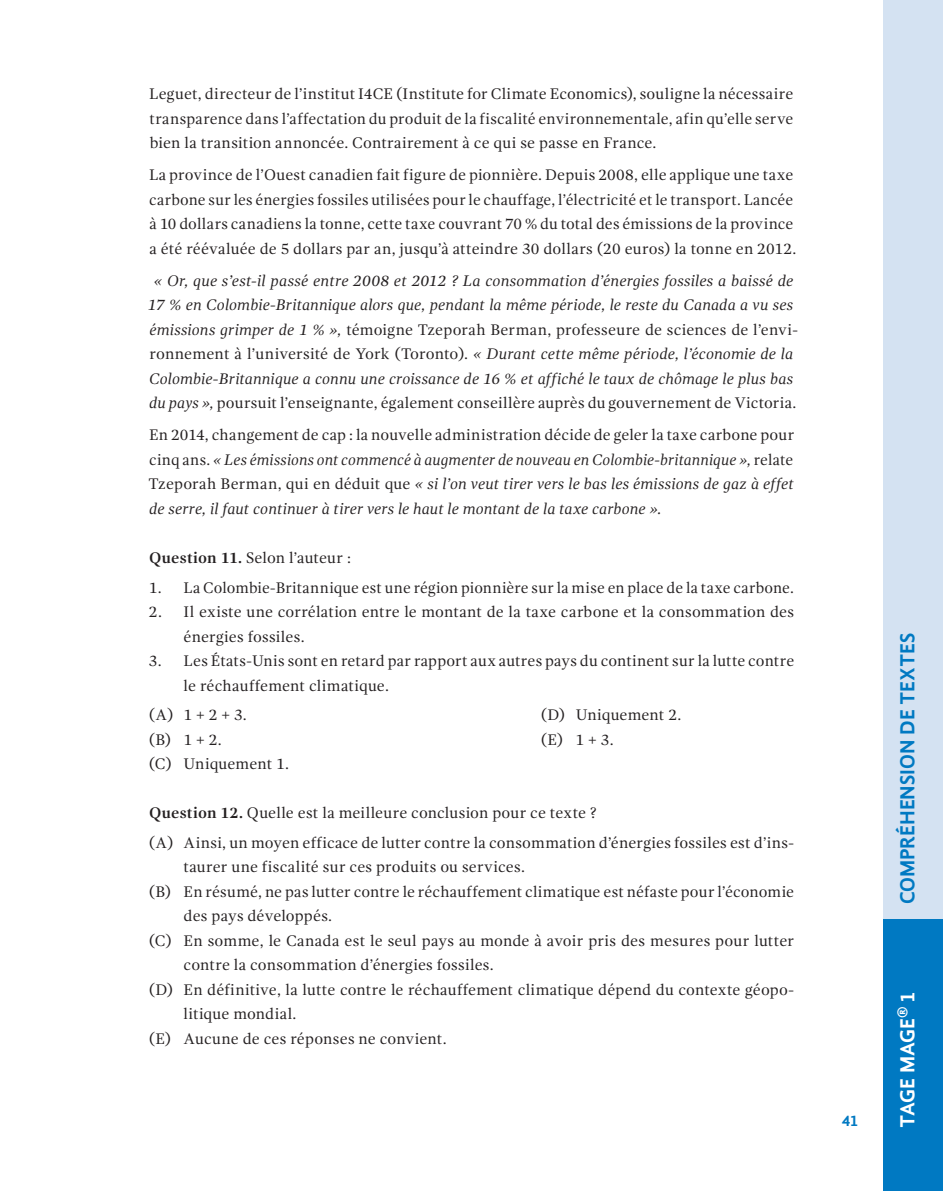
<style>
.page{position:relative;width:943px;height:1191px;background:#fff}
.page>*{position:absolute;margin:0;border:0;box-sizing:border-box;transform-origin:0 0}
.t1{font:700 21px "Gandhi Sans";color:#0079c2}
.t2{font:700 21px "Gandhi Sans";letter-spacing:-.02em;color:#fff}
.t3{font:15.75px/24.5px "Gandhi Serif";letter-spacing:.01em;color:#231f20}
.t4{font:italic 15.75px/24.5px "Gandhi Serif";letter-spacing:.005em;color:#231f20;text-align:center}
.t5{font:700 15.75px "Gandhi Sans";color:#0079c2}
.s1{font-style:normal}
.s2{font-weight:700}
</style>
<div class="page">
<div style="left:883px;top:0;width:60px;height:1191px;background:#d4e2f2"></div>
<div style="left:883px;top:919px;width:60px;height:272px;background:#0079c2"></div>
<p class="t3" style="left:149px;top:82px;width:645px;text-align:justify">Leguet, directeur de l’institut I4CE (Institute for Climate Economics), souligne la nécessaire transparence dans l’affectation du produit de la fiscalité environnementale, afin qu’elle serve bien la transition annoncée. Contrairement à ce qui se passe en France.</p>
<p class="t3" style="left:149px;top:163px;width:649px">La province de l’Ouest canadien fait figure de pionnière. Depuis 2008, elle applique une taxe carbone sur les énergies fossiles utilisées pour le chauffage, l’électricité et le transport. Lancée à 10 dollars canadiens la tonne, cette taxe couvrant 70 % du total des émissions de la province a été réévaluée de 5 dollars par an, jusqu’à atteindre 30 dollars (20 euros) la tonne en 2012.</p>
<p class="t4" style="left:148px;top:268px;width:651px">« Or, que s’est-il passé entre 2008 et 2012 ? La consommation d’énergies fossiles a baissé de 17 % en Colombie-Britannique alors que, pendant la même période, le reste du Canada a vu ses émissions grimper de 1 % », <span class="s1">témoigne Tzeporah Berman, professeure de sciences de l’envi&shy;ronnement à l’université de York (Toronto).</span> « Durant cette même période, l’économie de la Colombie-Britannique a connu une croissance de 16 % et affiché le taux de chômage le plus bas du pays », <span class="s1">poursuit l’enseignante, également conseillère auprès du gouvernement de Victoria.</span></p>
<p class="t4" style="left:149px;top:423px;width:647px;text-align:justify"><span class="s1">En 2014, changement de cap : la nouvelle administration décide de geler la taxe carbone pour cinq ans.</span> « Les émissions ont commencé à augmenter de nouveau en Colombie-britannique », <span class="s1">relate Tzeporah Berman, qui en déduit que</span> « si l’on veut tirer vers le bas les émissions de gaz à effet de serre, il faut continuer à tirer vers le haut le montant de la taxe carbone ».</p>
<p class="t3" style="left:149px;top:545px;width:203px"><span class="s2">Question 11.</span> Selon l’auteur :</p>
<p class="t3" style="left:149px;top:575px;width:646px">1. La Colombie-Britannique est une région pionnière sur la mise en place de la taxe carbone.</p>
<p class="t3" style="left:184px;top:599px;width:612px;text-indent:-35px">2. Il existe une corrélation entre le montant de la taxe carbone et la consommation des énergies fossiles.</p>
<p class="t3" style="left:184px;top:648px;width:612px;text-indent:-35px">3. Les États-Unis sont en retard par rapport aux autres pays du continent sur la lutte contre le réchauffement climatique.</p>
<p class="t3" style="left:149px;top:702px;width:142px">(A) 1 + 2 + 3.<br>(B) 1 + 2.<br>(C) Uniquement 1.</p>
<p class="t3" style="left:541px;top:702px;width:142px">(D) Uniquement 2. (E) 1 + 3.</p>
<p class="t3" style="left:149px;top:798px;width:646px;line-height:29.4px"><span class="s2">Question 12.</span> Quelle est la meilleure conclusion pour ce texte ?<br>(A) Ainsi, un moyen efficace de lutter contre la consommation d’énergies fossiles est d’ins-</p>
<p class="t3" style="left:183px;top:855px;width:343px">taurer une fiscalité sur ces produits ou services.</p>
<p class="t3" style="left:149px;top:879px;width:647px">(B) En résumé, ne pas lutter contre le réchauffement climatique est néfaste pour l’économie</p>
<p class="t3" style="left:184px;top:904px;width:150px">des pays développés.</p>
<p class="t3" style="left:149px;top:928px;width:646px">(C) En somme, le Canada est le seul pays au monde à avoir pris des mesures pour lutter</p>
<p class="t3" style="left:184px;top:953px;width:312px">contre la consommation d’énergies fossiles.</p>
<p class="t3" style="left:149px;top:977px;width:646px">(D) En définitive, la lutte contre le réchauffement climatique dépend du contexte géopo-</p>
<p class="t3" style="left:184px;top:1002px;width:114px">litique mondial.</p>
<p class="t3" style="left:149px;top:1026px;width:299px">(E) Aucune de ces réponses ne convient.</p>
<p class="t5" style="left:841px;top:1112px;width:18px">41</p>
<h1 class="t1" style="left:895px;top:904px;width:273px;rotate:-90deg">COMPRÉHENSION DE TEXTES</h1>
<h1 class="t2" style="left:895px;top:1127px;width:137px;rotate:-90deg">TAGE MAGE<sup>®</sup> 1</h1>
</div>
